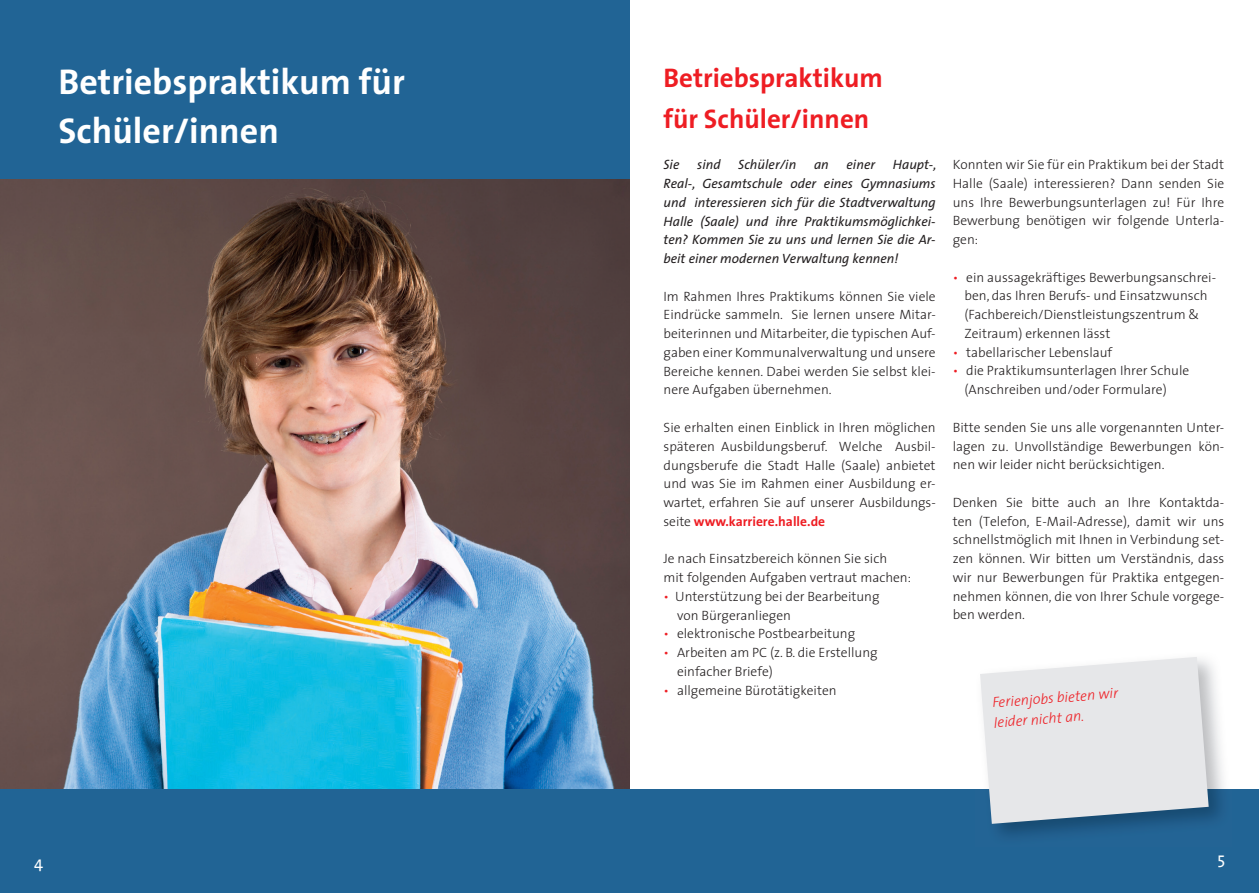
<style>
.page{position:relative;width:1259px;height:893px;background:#fff}
.page>*{position:absolute;margin:0;border:0;box-sizing:border-box;transform-origin:0 0}
.t1{font:700 36px/49.1px "The Sans";color:#fff}
.t2{font:700 27px/40.2px "The Sans";color:#ee1d23}
.t3{font:16.5px "The Sans";color:#fff}
.t4{font:italic 300 14.55px/20.1px "The Sans";color:#ee1d23}
.t5{font:300 13.5px/18.8px "The Sans";color:#231f20;text-align:justify}
.t6{font:italic 13.5px/18.8px "The Sans";color:#231f20;text-align:justify}
.s1{font-weight:700;color:#ee1d23}
.s2{color:#ee1d23}
</style>
<div class="page">
<img style="left:0;top:179px;width:629px;height:610px">
<div style="left:0;top:0;width:629px;height:179px;background:#216495"></div>
<div style="left:0;top:789px;width:1259px;height:104px;background:#216495"></div>
<img style="left:997px;top:662px;width:227px;height:174px">
<svg style="left:980px;top:657px;width:228px;height:167px;background:#dbdfe3"></svg>
<h1 class="t1" style="left:58px;top:57px;width:348px">Betriebspraktikum für<br>Schüler/innen</h1>
<h2 class="t2" style="left:663px;top:58px;width:221px">Betriebspraktikum für Schüler/innen</h2>
<p class="t6" style="left:663px;top:155px;width:17px">Sie</p>
<p class="t6" style="left:697px;top:155px;width:25px">sind</p>
<p class="t6" style="left:738px;top:155px;width:60px">Schüler/in</p>
<p class="t6" style="left:814px;top:155px;width:16px">an</p>
<p class="t6" style="left:846px;top:155px;width:30px">einer</p>
<p class="t6" style="left:663px;top:155px;width:274px;text-indent:229px">Haupt-, Real-, Gesamtschule oder eines Gymnasiums und interessieren sich für die Stadtverwaltung Halle (Saale) und ihre Praktikumsmöglichkei&shy;ten? Kommen Sie zu uns und lernen Sie die Ar&shy;beit einer modernen Verwaltung kennen!</p>
<p class="t5" style="left:663px;top:286px;width:274px">Im Rahmen Ihres Praktikums können Sie viele Eindrücke sammeln. Sie lernen unsere Mitar&shy;beiterinnen und Mitarbeiter, die typischen Auf&shy;gaben einer Kommunalverwaltung und unsere Bereiche kennen. Dabei werden Sie selbst klei&shy;nere Aufgaben übernehmen.</p>
<p class="t5" style="left:663px;top:418px;width:274px">Sie erhalten einen Einblick in Ihren möglichen späteren Ausbildungsberuf. Welche Ausbil&shy;dungsberufe die Stadt Halle (Saale) anbietet und was Sie im Rahmen einer Ausbildung er&shy;wartet, erfahren Sie auf unserer Ausbildungs&shy;seite <span class="s1">www.karriere.halle.de</span></p>
<p class="t5" style="left:663px;top:549px;width:249px">Je nach Einsatzbereich können Sie sich<br>mit folgenden Aufgaben vertraut machen:</p>
<p class="t5" style="left:677px;top:586px;width:204px;text-indent:-14px"><span class="s2">•</span> Unterstützung bei der Bearbeitung von Bürgeranliegen</p>
<p class="t5" style="left:663px;top:624px;width:193px"><span class="s2">•</span> elektronische Postbearbeitung</p>
<p class="t5" style="left:677px;top:643px;width:202px;text-indent:-14px"><span class="s2">•</span> Arbeiten am PC (z. B. die Erstellung einfacher Briefe)</p>
<p class="t5" style="left:663px;top:680px;width:175px"><span class="s2">•</span> allgemeine Bürotätigkeiten</p>
<p class="t5" style="left:952px;top:155px;width:273px">Konnten wir Sie für ein Praktikum bei der Stadt Halle (Saale) interessieren? Dann senden Sie uns Ihre Bewerbungsunterlagen zu! Für Ihre Bewerbung benötigen wir folgende Unterla&shy;gen:</p>
<p class="t5" style="left:964px;top:267px;width:253px;text-align:left;text-indent:-12px"><span class="s2">•</span> ein aussagekräftiges Bewerbungsanschrei&shy;ben, das Ihren Berufs- und Einsatzwunsch (Fachbereich/Dienstleistungszentrum &amp; Zeitraum) erkennen lässt</p>
<p class="t5" style="left:952px;top:342px;width:161px"><span class="s2">•</span> tabellarischer Lebenslauf</p>
<p class="t5" style="left:964px;top:361px;width:226px;text-indent:-12px"><span class="s2">•</span> die Praktikumsunterlagen Ihrer Schule (Anschreiben und/oder Formulare)</p>
<p class="t5" style="left:952px;top:417px;width:273px">Bitte senden Sie uns alle vorgenannten Unter&shy;lagen zu. Unvollständige Bewerbungen kön&shy;nen wir leider nicht berücksichtigen.</p>
<p class="t5" style="left:952px;top:492px;width:273px">Denken Sie bitte auch an Ihre Kontaktda&shy;ten (Telefon, E-Mail-Adresse), damit wir uns schnellstmöglich mit Ihnen in Verbindung set&shy;zen können. Wir bitten um Verständnis, dass wir nur Bewerbungen für Praktika entgegen&shy;nehmen können, die von Ihrer Schule vorgege&shy;ben werden.</p>
<p class="t4" style="left:991px;top:693px;width:128px;rotate:-5deg">Ferienjobs bieten wir leider nicht an.</p>
<p class="t3" style="left:34px;top:848px;width:10px">4</p>
<p class="t3" style="left:1217px;top:845px;width:9px">5</p>
</div>
